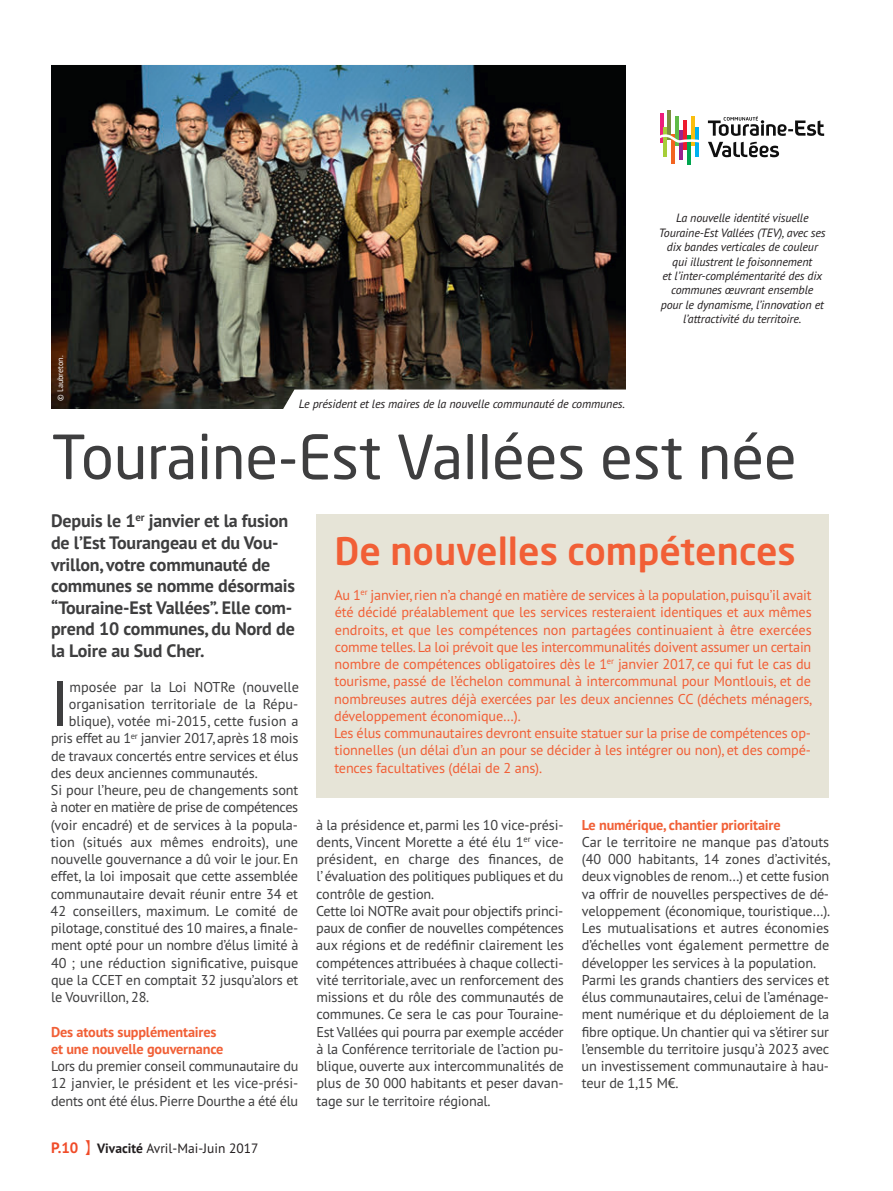
<style>
.page{position:relative;width:893px;height:1191px;background:#fff}
.page>*{position:absolute;margin:0;border:0;box-sizing:border-box;transform-origin:0 0}
.t1{font:63.45px "PT Sans";color:#3e3e3f}
.t2{font:60px "Neo Sans Std";color:#3e3e3f}
.t3{font:500 37.5px "Neo Sans Std";color:#f15f36}
.t4{font:700 18px/21.6px "PT Sans";letter-spacing:-.01em;color:#3e3e3f}
.t5{font:700 15px "PT Sans";color:#f04b28}
.t6{font:14.25px/17.2px "PT Sans";letter-spacing:-.01em;color:#3e3e3f}
.t7{font:14.25px/17.2px "PT Sans";letter-spacing:-.01em;color:#f15f36}
.t8{font:700 14.25px/17.2px "PT Sans";letter-spacing:-.01em;color:#f15f36}
.t9{font:13.5px "PT Sans";color:#231f20}
.t10{font:italic 12px/14.4px "PT Sans";letter-spacing:-.01em;color:#231f20;text-align:center}
.t11{font:8.25px "PT Sans";letter-spacing:-.01em;color:#fff}
.s1{font-weight:700}
</style>
<div class="page">
<div style="left:316px;top:514px;width:513px;height:284px;background:#e6e4d7"></div>
<hr style="left:660px;top:113px;width:3px;height:29px;background:#ee1e7b">
<hr style="left:679px;top:131px;width:4px;height:29px;background:#99248e">
<hr style="left:671px;top:134px;width:4px;height:30px;background:#f36421">
<hr style="left:687px;top:135px;width:4px;height:30px;background:#00a54f">
<hr style="left:667px;top:110px;width:4px;height:30px;background:#7c8f3f">
<svg style="left:660px;top:116px;width:164px;height:41px"></svg>
<img style="left:52px;top:65px;width:573px;height:343px">
<svg style="left:275px;top:389px;width:351px;height:20px"></svg>
<p class="t11" style="left:55px;top:401px;width:47px;rotate:-90deg">© l.aubreton.</p>
<p class="t10" style="left:299px;top:396px;width:328px">Le président et les maires de la nouvelle communauté de communes.</p>
<p class="t10" style="left:659px;top:211px;width:168px">La nouvelle identité visuelle Touraine-Est Vallées (TEV), avec ses dix bandes verticales de couleur qui illustrent le foisonnement<br>et l’inter-complémentarité des dix communes œuvrant ensemble pour le dynamisme, l’innovation et l’attractivité du territoire.</p>
<h2 class="t2" style="left:51px;top:434px;width:747px">Touraine-Est Vallées est née</h2>
<p class="t4" style="left:51px;top:510px;width:245px">Depuis le 1<sup>er</sup> janvier et la fusion de l’Est Tourangeau et du Vou&shy;vrillon, votre communauté de communes se nomme désormais “Touraine-Est Vallées”. Elle com&shy;prend 10 communes, du Nord de la Loire au Sud Cher.</p>
<h1 class="t1" style="left:51px;top:663px;width:20px">I</h1>
<p class="t6" style="left:69px;top:677px;width:231px">mposée par la Loi NOTRe (nouvelle</p>
<p class="t6" style="left:69px;top:695px;width:231px">organisation territoriale de la Répu-</p>
<p class="t6" style="left:69px;top:712px;width:231px">blique), votée mi-2015, cette fusion a</p>
<p class="t6" style="left:51px;top:729px;width:249px">pris effet au 1<sup>er</sup> janvier 2017, après 18 mois</p>
<p class="t6" style="left:51px;top:746px;width:249px">de travaux concertés entre services et élus</p>
<p class="t6" style="left:51px;top:764px;width:208px">des deux anciennes communautés.</p>
<p class="t6" style="left:51px;top:781px;width:249px">Si pour l’heure, peu de changements sont</p>
<p class="t6" style="left:51px;top:798px;width:249px">à noter en matière de prise de compétences</p>
<p class="t6" style="left:51px;top:815px;width:249px">(voir encadré) et de services à la popula-</p>
<p class="t6" style="left:51px;top:833px;width:249px">tion (situés aux mêmes endroits), une</p>
<p class="t6" style="left:51px;top:850px;width:249px">nouvelle gouvernance a dû voir le jour. En</p>
<p class="t6" style="left:51px;top:867px;width:249px">effet, la loi imposait que cette assemblée</p>
<p class="t6" style="left:51px;top:884px;width:249px">communautaire devait réunir entre 34 et</p>
<p class="t6" style="left:51px;top:902px;width:249px">42 conseillers, maximum. Le comité de</p>
<p class="t6" style="left:51px;top:919px;width:249px">pilotage, constitué des 10 maires, a finale-</p>
<p class="t6" style="left:51px;top:936px;width:249px">ment opté pour un nombre d’élus limité à</p>
<p class="t6" style="left:51px;top:953px;width:249px">40 ; une réduction significative, puisque</p>
<p class="t6" style="left:51px;top:971px;width:249px">que la CCET en comptait 32 jusqu’alors et</p>
<p class="t6" style="left:51px;top:988px;width:100px">le Vouvrillon, 28.</p>
<p class="t8" style="left:51px;top:1022px;width:174px">Des atouts supplémentaires et une nouvelle gouvernance</p>
<p class="t6" style="left:51px;top:1057px;width:249px;text-align:justify">Lors du premier conseil communautaire du 12 janvier, le président et les vice-prési&shy;dents ont été élus. Pierre Dourthe a été élu</p>
<p class="t5" style="left:51px;top:1137px;width:29px">P.10</p>
<p class="t9" style="left:97px;top:1139px;width:163px"><span class="s1">Vivacité</span> Avril-Mai-Juin 2017</p>
<h3 class="t3" style="left:334px;top:536px;width:463px">De nouvelles compétences</h3>
<p class="t7" style="left:334px;top:586px;width:479px">Au 1<sup>er</sup> janvier, rien n’a changé en matière de services à la population, puisqu’il avait été décidé préalablement que les services resteraient identiques et aux mêmes endroits, et que les compétences non partagées continuaient à être exercées comme telles. La loi prévoit que les intercommunalités doivent assumer un certain nombre de compétences obligatoires dès le 1<sup>er</sup> janvier 2017, ce qui fut le cas du tourisme, passé de l’échelon communal à intercommunal pour Montlouis, et de nombreuses autres déjà exercées par les deux anciennes CC (déchets ménagers, développement économique…).<br>Les élus communautaires devront ensuite statuer sur la prise de compétences op&shy;tionnelles (un délai d’un an pour se décider à les intégrer ou non), et des compé&shy;tences facultatives (délai de 2 ans).</p>
<p class="t6" style="left:316px;top:815px;width:249px">à la présidence et, parmi les 10 vice-prési&shy;dents, Vincent Morette a été élu 1<sup>er</sup> vice&shy;président, en charge des finances, de l’ évaluation des politiques publiques et du contrôle de gestion.<br>Cette loi NOTRe avait pour objectifs princi&shy;paux de confier de nouvelles compétences aux régions et de redéfinir clairement les compétences attribuées à chaque collecti&shy;vité territoriale, avec un renforcement des missions et du rôle des communautés de communes. Ce sera le cas pour Touraine-Est Vallées qui pourra par exemple accéder à la Conférence territoriale de l’action pu&shy;blique, ouverte aux intercommunalités de plus de 30 000 habitants et peser davan&shy;tage sur le territoire régional.</p>
<p class="t8" style="left:582px;top:815px;width:200px">Le numérique, chantier prioritaire</p>
<p class="t6" style="left:582px;top:833px;width:250px">Car le territoire ne manque pas d’atouts (40 000 habitants, 14 zones d’activités, deux vignobles de renom…) et cette fusion va offrir de nouvelles perspectives de dé&shy;veloppement (économique, touristique…).<br>Les mutualisations et autres économies d’échelles vont également permettre de développer les services à la population.<br>Parmi les grands chantiers des services et élus communautaires, celui de l’aménage&shy;ment numérique et du déploiement de la fibre optique. Un chantier qui va s’étirer sur l’ensemble du territoire jusqu’à 2023 avec un investissement communautaire à hau&shy;teur de 1,15 M€.</p>
</div>
